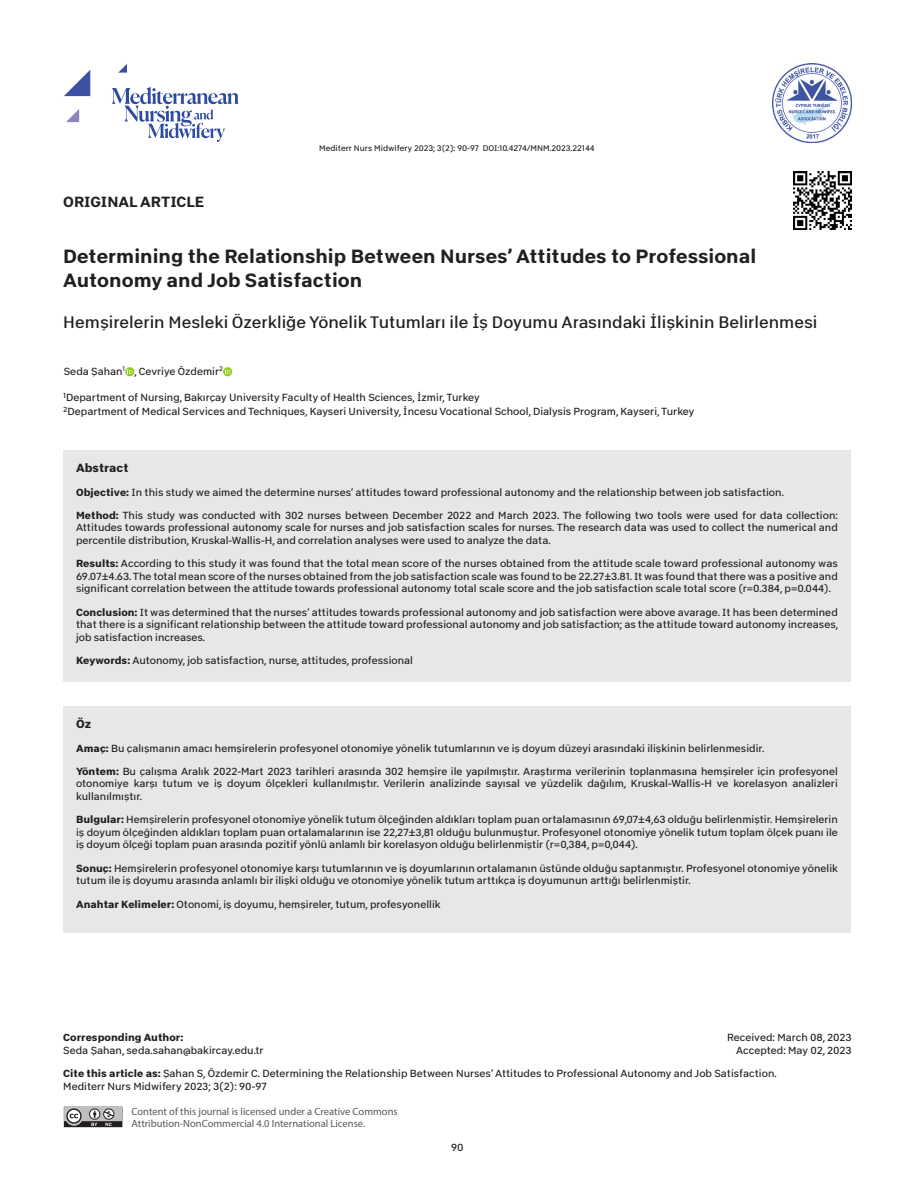
<style>
.page{position:relative;width:915px;height:1191px;background:#fff}
.page>*{position:absolute;margin:0;border:0;box-sizing:border-box;transform-origin:0 0}
._1__BAŞLIK{font:19.5px/23.4px "Abitare Sans 700";color:#231f20}
._2__BASLIK{font:16.5px "Abitare Sans 400 wt";color:#231f20}
.t1{font:15px "Abitare Sans 700";color:#231f20}
.ÖZET_BAŞLIK{font:12px "Abitare Sans 800";color:#231f20}
.ÖZET{font:10.5px/12.6px "Abitare Sans 350";color:#231f20;text-align:justify}
.KURUMLAR{font:10.5px "Abitare Sans 350";color:#231f20}
.CITE{font:10.5px/12.6px "Abitare Sans 350";color:#231f20}
.t2{font:10.5px/12.6px "Myriad Pro";color:#57585a}
.GELİŞ_GİDİŞ{font:10.5px "Abitare Sans 350";color:#231f20}
.YAZIŞMA{font:10.5px "Abitare Sans 350";color:#231f20}
.YAZARLAR{font:10.5px "Abitare Sans 350";color:#231f20}
.YAZIŞMA-2{font:10.5px "Abitare Sans 800";color:#231f20}
.SAYFA_ARALIK{font:8.25px "Abitare Sans 350";color:#231f20}
.s1{font-family:"Abitare Sans 800"}
</style>
<div class="page">
<svg style="left:112px;top:87px;width:126px;height:55px"></svg>
<svg style="left:66px;top:109px;width:13px;height:13px"></svg>
<svg style="left:118px;top:64px;width:9px;height:9px"></svg>
<svg style="left:64px;top:70px;width:26px;height:26px"></svg>
<img style="left:772px;top:64px;width:78px;height:79px">
<svg style="left:64px;top:1106px;width:58px;height:21px"></svg>
<img style="left:793px;top:172px;width:57px;height:57px">
<div style="left:63px;top:706px;width:787px;height:226px;background:#e6e7e9"></div>
<div style="left:63px;top:450px;width:787px;height:232px;background:#e6e7e9"></div>
<svg style="left:125px;top:367px;width:9px;height:9px"></svg>
<svg style="left:127px;top:369px;width:5px;height:5px"></svg>
<svg style="left:223px;top:367px;width:9px;height:9px"></svg>
<svg style="left:225px;top:369px;width:5px;height:5px"></svg>
<h3 class="t1" style="left:63px;top:192px;width:143px">ORIGINAL ARTICLE</h3>
<p class="SAYFA_ARALIK" style="left:319px;top:144px;width:277px">Mediterr Nurs Midwifery 2023; 3(2): 90-97 DOI:10.4274/MNM.2023.22144</p>
<p class="_1__BAŞLIK" style="left:63px;top:244px;width:694px">Determining the Relationship Between Nurses’ Attitudes to Professional<br>Autonomy and Job Satisfaction</p>
<p class="_2__BASLIK" style="left:63px;top:313px;width:755px">Hemşirelerin Mesleki Özerkliğe Yönelik Tutumları ile İş Doyumu Arasındaki İlişkinin Belirlenmesi</p>
<p class="YAZARLAR" style="left:64px;top:365px;width:161px">Seda Şahan<sup>1</sup> , Cevriye Özdemir<sup>2</sup></p>
<p class="KURUMLAR" style="left:63px;top:392px;width:418px"><sup>1</sup>Department of Nursing, Bakırçay University Faculty of Health Sciences, İzmir, Turkey</p>
<p class="KURUMLAR" style="left:63px;top:405px;width:632px"><sup>2</sup>Department of Medical Services and Techniques, Kayseri University, İncesu Vocational School, Dialysis Program, Kayseri, Turkey</p>
<p class="ÖZET_BAŞLIK" style="left:76px;top:461px;width:54px">Abstract</p>
<p class="ÖZET" style="left:76px;top:485px;width:709px"><span class="s1">Objective:</span> In this study we aimed the determine nurses’ attitudes toward professional autonomy and the relationship between job satisfaction.</p>
<p class="ÖZET" style="left:76px;top:509px;width:763px"><span class="s1">Method:</span> This study was conducted with 302 nurses between December 2022 and March 2023. The following two tools were used for data collection:<br>Attitudes towards professional autonomy scale for nurses and job satisfaction scales for nurses. The research data was used to collect the numerical and percentile distribution, Kruskal-Wallis-H, and correlation analyses were used to analyze the data.</p>
<p class="ÖZET" style="left:76px;top:557px;width:763px"><span class="s1">Results:</span> According to this study it was found that the total mean score of the nurses obtained from the attitude scale toward professional autonomy was 69.07±4.63. The total mean score of the nurses obtained from the job satisfaction scale was found to be 22.27±3.81. It was found that there was a positive and significant correlation between the attitude towards professional autonomy total scale score and the job satisfaction scale total score (r=0.384, p=0.044).</p>
<p class="ÖZET" style="left:76px;top:605px;width:763px"><span class="s1">Conclusion:</span> It was determined that the nurses’ attitudes towards professional autonomy and job satisfaction were above avarage. It has been determined that there is a significant relationship between the attitude toward professional autonomy and job satisfaction; as the attitude toward autonomy increases, job satisfaction increases.</p>
<p class="ÖZET" style="left:76px;top:654px;width:338px"><span class="s1">Keywords:</span> Autonomy, job satisfaction, nurse, attitudes, professional</p>
<p class="ÖZET_BAŞLIK" style="left:76px;top:717px;width:17px">Öz</p>
<p class="ÖZET" style="left:76px;top:741px;width:689px"><span class="s1">Amaç:</span> Bu çalışmanın amacı hemşirelerin profesyonel otonomiye yönelik tutumlarının ve iş doyum düzeyi arasındaki ilişkinin belirlenmesidir.</p>
<p class="ÖZET" style="left:76px;top:764px;width:763px"><span class="s1">Yöntem:</span> Bu çalışma Aralık 2022-Mart 2023 tarihleri arasında 302 hemşire ile yapılmıştır. Araştırma verilerinin toplanmasına hemşireler için profesyonel otonomiye karşı tutum ve iş doyum ölçekleri kullanılmıştır. Verilerin analizinde sayısal ve yüzdelik dağılım, Kruskal-Wallis-H ve korelasyon analizleri kullanılmıştır.</p>
<p class="ÖZET" style="left:76px;top:813px;width:763px"><span class="s1">Bulgular:</span> Hemşirelerin profesyonel otonomiye yönelik tutum ölçeğinden aldıkları toplam puan ortalamasının 69,07±4,63 olduğu belirlenmiştir. Hemşirelerin iş doyum ölçeğinden aldıkları toplam puan ortalamalarının ise 22,27±3,81 olduğu bulunmuştur. Profesyonel otonomiye yönelik tutum toplam ölçek puanı ile iş doyum ölçeği toplam puan arasında pozitif yönlü anlamlı bir korelasyon olduğu belirlenmiştir (r=0,384, p=0,044).</p>
<p class="ÖZET" style="left:76px;top:861px;width:763px"><span class="s1">Sonuç:</span> Hemşirelerin profesyonel otonomiye karşı tutumlarının ve iş doyumlarının ortalamanın üstünde olduğu saptanmıştır. Profesyonel otonomiye yönelik tutum ile iş doyumu arasında anlamlı bir ilişki olduğu ve otonomiye yönelik tutum arttıkça iş doyumunun arttığı belirlenmiştir.</p>
<p class="ÖZET" style="left:76px;top:897px;width:366px"><span class="s1">Anahtar Kelimeler:</span> Otonomi, iş doyumu, hemşireler, tutum, profesyonellik</p>
<p class="YAZIŞMA-2" style="left:63px;top:1031px;width:121px">Corresponding Author:</p>
<p class="YAZIŞMA" style="left:63px;top:1044px;width:202px">Seda Şahan, seda.sahan@bakircay.edu.tr</p>
<p class="GELİŞ_GİDİŞ" style="left:726px;top:1031px;width:126px">Received: March 08, 2023</p>
<p class="GELİŞ_GİDİŞ" style="left:736px;top:1044px;width:117px">Accepted: May 02, 2023</p>
<p class="CITE" style="left:63px;top:1067px;width:714px"><span class="s1">Cite this article as:</span> Şahan S, Özdemir C. Determining the Relationship Between Nurses’ Attitudes to Professional Autonomy and Job Satisfaction.<br>Mediterr Nurs Midwifery 2023; 3(2): 90-97</p>
<p class="t2" style="left:131px;top:1104px;width:267px">Content of this journal is licensed under a Creative Commons<br>Attribution-NonCommercial 4.0 International License.</p>
<p class="ÖZET" style="left:451px;top:1141px;width:14px">90</p>
</div>
